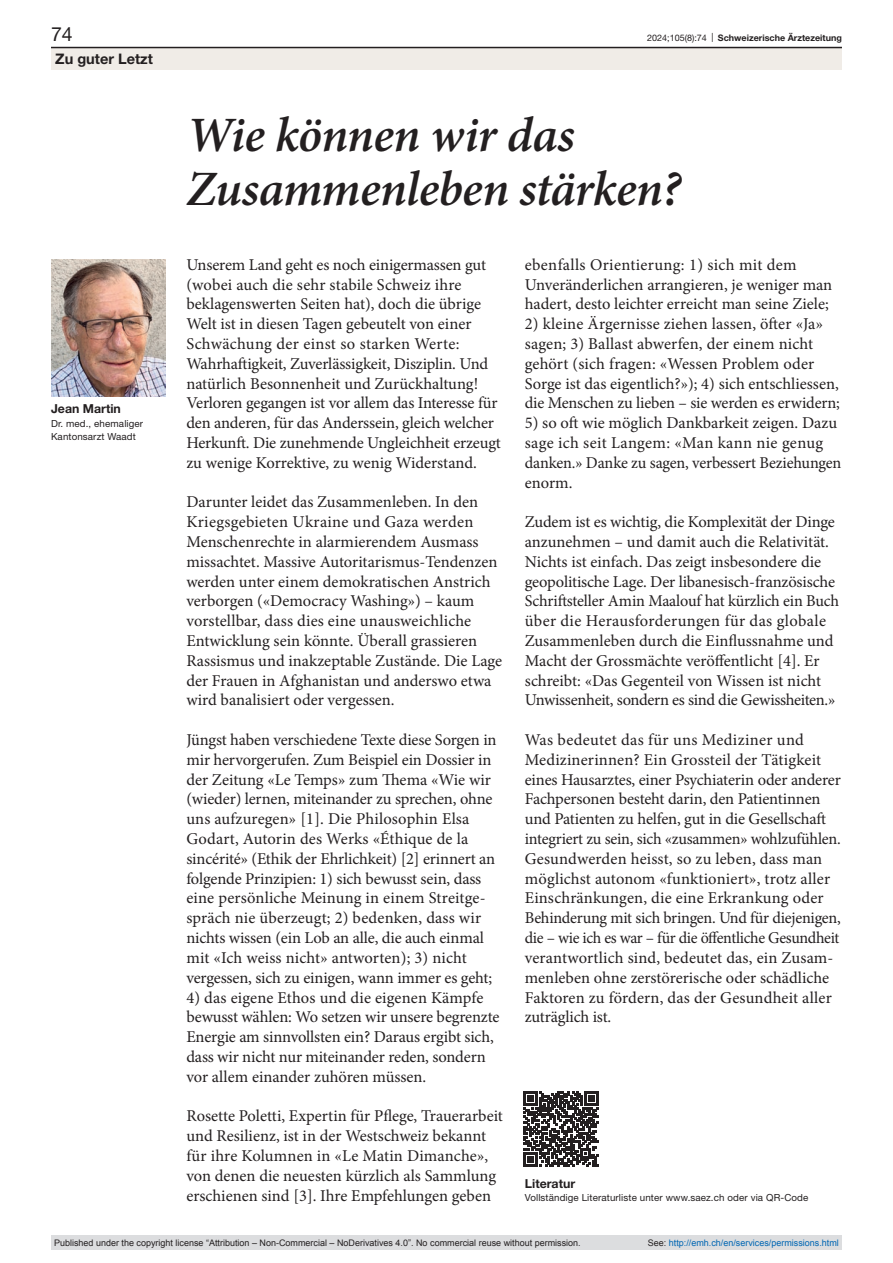
<style>
.page{position:relative;width:893px;height:1263px;background:#fff}
.page>*{position:absolute;margin:0;border:0;box-sizing:border-box;transform-origin:0 0}
.article-title-33-ser{font:italic 600 49.5px/54px "Minion Pro";letter-spacing:-.015em;color:#231f20}
.t1{font:19.5px "Helvetica Neue LT Pro";color:#231f20}
.paragraph-left-large{font:16.5px/19.8px "Minion Pro";letter-spacing:-.005em;color:#231f20}
.t2{font:700 14.55px "Helvetica Neue LT Pro";color:#231f20}
.authors{font:700 12.3px "Helvetica Neue LT Pro";color:#231f20}
.online-ref-head{font:700 12.3px "Helvetica Neue LT Pro";color:#231f20}
.online-ref{font:9.75px "Helvetica Neue LT Pro";letter-spacing:.01em;color:#231f20}
.affiliations{font:9.75px/13.5px "Helvetica Neue LT Pro";letter-spacing:.01em;color:#231f20}
.t3{font:9px "Arial";color:#231f20}
.t4{font:9px "Arial";color:#0066b3}
.t5{font:700 9px "Helvetica Neue LT Pro";color:#231f20}
.s1{font-weight:400}
.s2{color:#231f20}
</style>
<div class="page">
<svg style="left:523px;top:1091px;width:76px;height:76px"></svg>
<img style="left:51px;top:259px;width:114px;height:137px">
<div style="left:51px;top:48px;width:791px;height:22px;background:#f0ece7"></div>
<hr style="left:51px;top:47px;width:791px;height:1px;background:#231f20">
<div style="left:51px;top:1235px;width:791px;height:15px;background:#dcdddf"></div>
<p class="t1" style="left:51px;top:22px;width:23px">74</p>
<p class="t5" style="left:647px;top:32px;width:196px"><span class="s1">2024;105(8):74 |</span> Schweizerische Ärztezeitung</p>
<p class="t2" style="left:55px;top:49px;width:99px">Zu guter Letzt</p>
<p class="authors" style="left:51px;top:401px;width:71px">Jean Martin</p>
<p class="affiliations" style="left:51px;top:416px;width:94px">Dr. med., ehemaliger<br>Kantonsarzt Waadt</p>
<p class="article-title-33-ser" style="left:186px;top:107px;width:496px">Wie können wir das<br>Zusammenleben stärken?</p>
<p class="paragraph-left-large" style="left:186px;top:255px;width:316px">Unserem Land geht es noch einigermassen gut (wobei auch die sehr stabile Schweiz ihre beklagenswerten Seiten hat), doch die übrige Welt ist in diesen Tagen gebeutelt von einer Schwächung der einst so starken Werte:<br>Wahrhaftigkeit, Zuverlässigkeit, Disziplin. Und natürlich Besonnenheit und Zurückhaltung!<br>Verloren gegangen ist vor allem das Interesse für den anderen, für das Anderssein, gleich welcher Herkunft. Die zunehmende Ungleichheit erzeugt zu wenige Korrektive, zu wenig Widerstand.</p>
<p class="paragraph-left-large" style="left:186px;top:492px;width:317px">Darunter leidet das Zusammenleben. In den Kriegsgebieten Ukraine und Gaza werden Menschenrechte in alarmierendem Ausmass missachtet. Massive Autoritarismus-Tendenzen werden unter einem demokratischen Anstrich verborgen («Democracy Washing») – kaum vorstellbar, dass dies eine unausweichliche Entwicklung sein könnte. Überall grassieren Rassismus und inakzeptable Zustände. Die Lage der Frauen in Afghanistan und anderswo etwa wird banalisiert oder vergessen.</p>
<p class="paragraph-left-large" style="left:186px;top:730px;width:312px">Jüngst haben verschiedene Texte diese Sorgen in mir hervorgerufen. Zum Beispiel ein Dossier in der Zeitung «Le Temps» zum Thema «Wie wir (wieder) lernen, miteinander zu sprechen, ohne uns aufzuregen» [1]. Die Philosophin Elsa Godart, Autorin des Werks «Éthique de la sincérité» (Ethik der Ehrlichkeit) [2] erinnert an folgende Prinzipien: 1) sich bewusst sein, dass eine persönliche Meinung in einem Streitge&shy;spräch nie überzeugt; 2) bedenken, dass wir nichts wissen (ein Lob an alle, die auch einmal mit «Ich weiss nicht» antworten); 3) nicht vergessen, sich zu einigen, wann immer es geht;</p>
<p class="paragraph-left-large" style="left:186px;top:987px;width:315px">4) das eigene Ethos und die eigenen Kämpfe bewusst wählen: Wo setzen wir unsere begrenzte Energie am sinnvollsten ein? Daraus ergibt sich, dass wir nicht nur miteinander reden, sondern vor allem einander zuhören müssen.</p>
<p class="paragraph-left-large" style="left:186px;top:1106px;width:318px">Rosette Poletti, Expertin für Pflege, Trauerarbeit und Resilienz, ist in der Westschweiz bekannt für ihre Kolumnen in «Le Matin Dimanche», von denen die neuesten kürzlich als Sammlung erschienen sind [3]. Ihre Empfehlungen geben</p>
<p class="paragraph-left-large" style="left:525px;top:255px;width:309px">ebenfalls Orientierung: 1) sich mit dem<br>Unveränderlichen arrangieren, je weniger man hadert, desto leichter erreicht man seine Ziele;</p>
<p class="paragraph-left-large" style="left:525px;top:314px;width:317px">2) kleine Ärgernisse ziehen lassen, öfter «Ja» sagen; 3) Ballast abwerfen, der einem nicht gehört (sich fragen: «Wessen Problem oder Sorge ist das eigentlich?»); 4) sich entschliessen, die Menschen zu lieben – sie werden es erwidern;</p>
<p class="paragraph-left-large" style="left:525px;top:413px;width:318px">5) so oft wie möglich Dankbarkeit zeigen. Dazu sage ich seit Langem: «Man kann nie genug danken.» Danke zu sagen, verbessert Beziehungen enorm.</p>
<p class="paragraph-left-large" style="left:525px;top:512px;width:316px">Zudem ist es wichtig, die Komplexität der Dinge anzunehmen – und damit auch die Relativität.<br>Nichts ist einfach. Das zeigt insbesondere die geopolitische Lage. Der libanesisch-französische Schriftsteller Amin Maalouf hat kürzlich ein Buch über die Herausforderungen für das globale Zusammenleben durch die Einflussnahme und Macht der Grossmächte veröffentlicht [4]. Er schreibt: «Das Gegenteil von Wissen ist nicht Unwissenheit, sondern es sind die Gewissheiten.»</p>
<p class="paragraph-left-large" style="left:525px;top:730px;width:318px">Was bedeutet das für uns Mediziner und Medizinerinnen? Ein Grossteil der Tätigkeit eines Hausarztes, einer Psychiaterin oder anderer Fachpersonen besteht darin, den Patientinnen und Patienten zu helfen, gut in die Gesellschaft integriert zu sein, sich «zusammen» wohlzufühlen.<br>Gesundwerden heisst, so zu leben, dass man möglichst autonom «funktioniert», trotz aller Einschränkungen, die eine Erkrankung oder Behinderung mit sich bringen. Und für diejenigen, die – wie ich es war – für die öffentliche Gesundheit verantwortlich sind, bedeutet das, ein Zusam&shy;menleben ohne zerstörerische oder schädliche Faktoren zu fördern, das der Gesundheit aller zuträglich ist.</p>
<p class="online-ref-head" style="left:525px;top:1175px;width:52px">Literatur</p>
<p class="online-ref" style="left:525px;top:1191px;width:285px">Vollständige Literaturliste unter www.saez.ch oder via QR-Code</p>
<p class="t3" style="left:54px;top:1237px;width:528px">Published under the copyright license “Attribution – Non-Commercial – NoDerivatives 4.0”. No commercial reuse without permission.</p>
<p class="t4" style="left:648px;top:1237px;width:193px"><span class="s2">See:</span> http://emh.ch/en/services/permissions.html</p>
</div>
